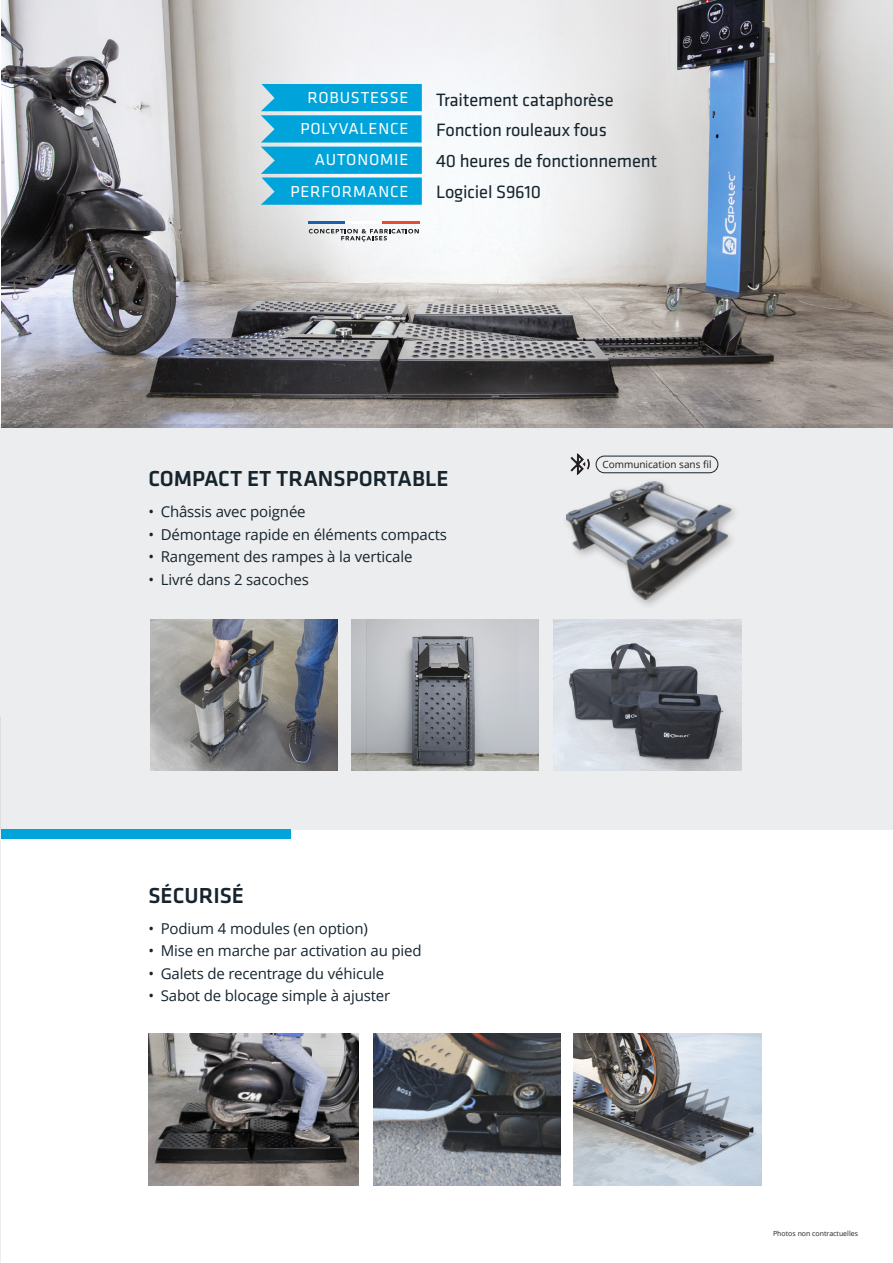
<style>
.page{position:relative;width:893px;height:1263px;background:#fff}
.page>*{position:absolute;margin:0;border:0;box-sizing:border-box;transform-origin:0 0}
.sous_titres_sommaire{font:500 22.5px "Klavika";color:#16242e}
.sous_titres_sommaire-2{font:18.6px "Klavika";letter-spacing:-.01em;color:#16242e}
.t1{font:16.5px "Klavika";letter-spacing:.05em;color:#fff}
.t2{font:15px "Open Sans";letter-spacing:-.01em;color:#16242e}
.t3{font:10.05px "Open Sans";color:#231f20}
.t4{font:7.05px "Open Sans";color:#231f20}
</style>
<div class="page">
<img style="left:1px;top:0;width:892px;height:424px">
<svg style="left:261px;top:84px;width:161px;height:121px"></svg>
<hr style="left:308px;top:221px;width:37px;height:3px;background:#1961ac">
<hr style="left:345px;top:221px;width:37px;height:3px;background:#fff">
<hr style="left:382px;top:221px;width:37px;height:3px;background:#e94b2f">
<svg style="left:309px;top:229px;width:110px;height:13px"></svg>
<div style="left:0;top:424px;width:893px;height:405px;background:#ecedee"></div>
<img style="left:351px;top:619px;width:187px;height:152px">
<img style="left:554px;top:619px;width:188px;height:152px">
<img style="left:367px;top:619px;width:151px;height:152px">
<img style="left:151px;top:619px;width:186px;height:152px">
<div style="left:596px;top:456px;width:122px;height:17px;border:1px solid #16242e;border-radius:8px"></div>
<img style="left:566px;top:481px;width:166px;height:120px">
<img style="left:570px;top:453px;width:20px;height:22px">
<div style="left:1px;top:829px;width:289px;height:9px;background:#00a4da"></div>
<img style="left:373px;top:1033px;width:188px;height:152px">
<img style="left:574px;top:1033px;width:187px;height:152px">
<img style="left:148px;top:1033px;width:210px;height:152px">
<hr style="left:0;top:717px;width:1px;height:546px;background:#16242e">
<p class="t1" style="left:307px;top:86px;width:102px">ROBUSTESSE</p>
<p class="t1" style="left:300px;top:118px;width:109px">POLYVALENCE</p>
<p class="t1" style="left:315px;top:149px;width:95px">AUTONOMIE</p>
<p class="t1" style="left:290px;top:180px;width:119px">PERFORMANCE</p>
<p class="sous_titres_sommaire-2" style="left:436px;top:87px;width:179px">Traitement cataphorèse</p>
<p class="sous_titres_sommaire-2" style="left:436px;top:118px;width:172px">Fonction rouleaux fous</p>
<p class="sous_titres_sommaire-2" style="left:436px;top:149px;width:223px">40 heures de fonctionnement</p>
<p class="sous_titres_sommaire-2" style="left:436px;top:180px;width:106px">Logiciel S9610</p>
<p class="t3" style="left:602px;top:458px;width:111px">Communication sans fil</p>
<p class="sous_titres_sommaire" style="left:148px;top:464px;width:302px">COMPACT ET TRANSPORTABLE</p>
<p class="t2" style="left:148px;top:502px;width:159px">• Châssis avec poignée</p>
<p class="t2" style="left:148px;top:524px;width:300px">• Démontage rapide en éléments compacts</p>
<p class="t2" style="left:148px;top:547px;width:265px">• Rangement des rampes à la verticale</p>
<p class="t2" style="left:148px;top:569px;width:162px">• Livré dans 2 sacoches</p>
<p class="sous_titres_sommaire" style="left:148px;top:880px;width:97px">SÉCURISÉ</p>
<p class="t2" style="left:148px;top:918px;width:221px">• Podium 4 modules (en option)</p>
<p class="t2" style="left:148px;top:940px;width:275px">• Mise en marche par activation au pied</p>
<p class="t2" style="left:148px;top:963px;width:237px">• Galets de recentrage du véhicule</p>
<p class="t2" style="left:148px;top:985px;width:243px">• Sabot de blocage simple à ajuster</p>
<p class="t4" style="left:773px;top:1229px;width:86px">Photos non contractuelles</p>
</div>
